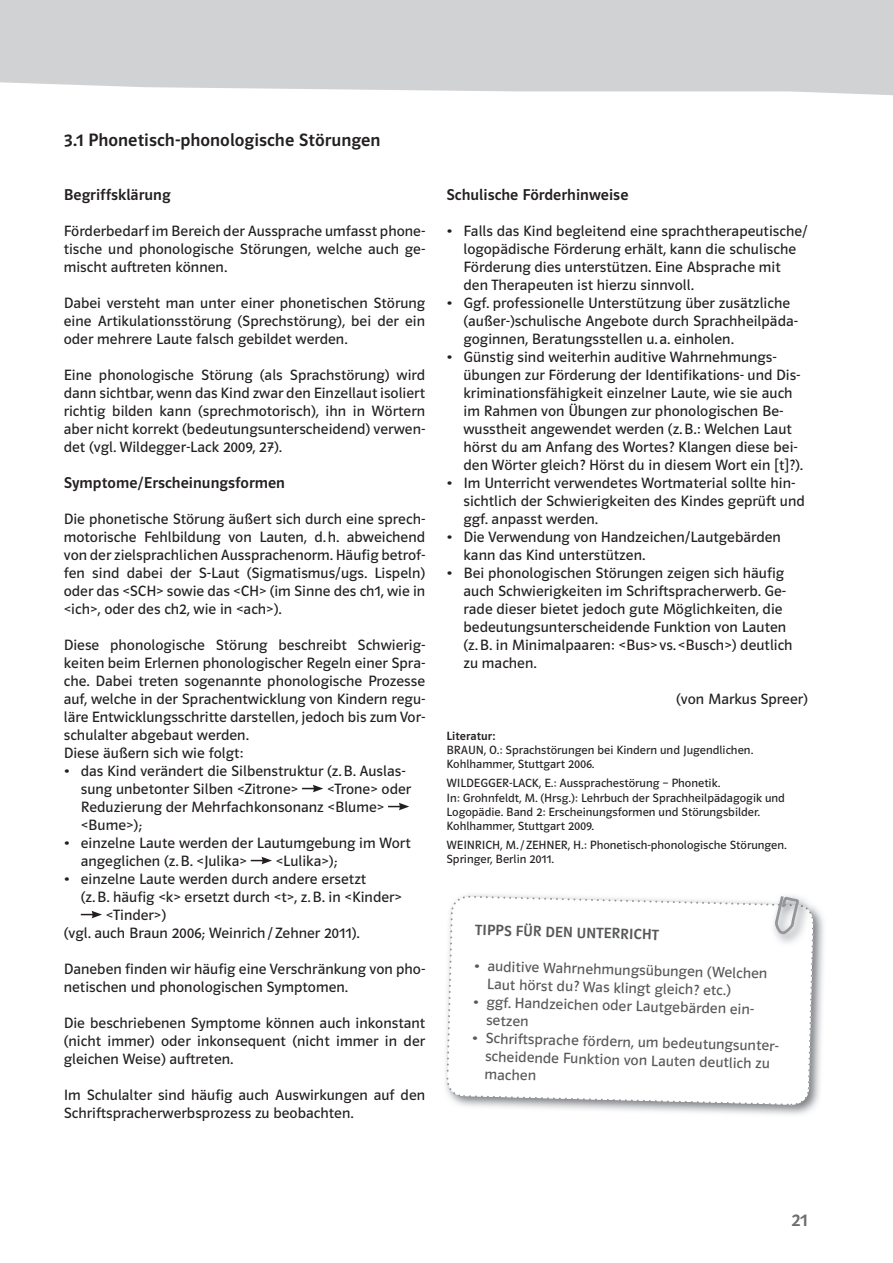
<style>
.page{position:relative;width:893px;height:1263px;background:#fff}
.page>*{position:absolute;margin:0;border:0;box-sizing:border-box;transform-origin:0 0}
.t1{font:18px "Polo AN11 K Krftg";color:#231f20}
.t2{font:18px "Polo AN11 K Krftg";color:#6c6d70}
.t3{font:15.75px "Polo AN11 K Krftg";color:#231f20}
.t4{font:15px/18px "Polo AN11 K Buch";color:#231f20}
.t5{font:15px/18.5px "Polo AN11 K Buch";color:#57585a}
.t6{font:15px "Polo AN11 K Krftg";color:#57585a}
.t7{font:12px/14.4px "Polo AN11 K Buch";color:#231f20}
.t8{font:12px "Polo AN11 K Krftg";color:#231f20}
</style>
<div class="page">
<div style="left:0;top:0;width:893px;height:95px;background:#d1d2d4"></div>
<svg style="left:302px;top:785px;width:21px;height:7px"></svg>
<svg style="left:388px;top:803px;width:21px;height:7px"></svg>
<svg style="left:251px;top:857px;width:21px;height:7px"></svg>
<svg style="left:81px;top:911px;width:21px;height:7px"></svg>
<img style="left:445px;top:907px;width:379px;height:208px">
<svg style="left:446px;top:894px;width:368px;height:212px"></svg>
<p class="t1" style="left:64px;top:130px;width:318px">3.1 Phonetisch-phonologische Störungen</p>
<p class="t3" style="left:64px;top:186px;width:108px">Begriffsklärung</p>
<p class="t4" style="left:64px;top:222px;width:363px;text-align:justify">Förderbedarf im Bereich der Aussprache umfasst phone&shy;tische und phonologische Störungen, welche auch ge&shy;mischt auftreten können.</p>
<p class="t4" style="left:64px;top:294px;width:363px;text-align:justify">Dabei versteht man unter einer phonetischen Störung eine Artikulationsstörung (Sprechstörung), bei der ein oder mehrere Laute falsch gebildet werden.</p>
<p class="t4" style="left:64px;top:366px;width:363px;text-align:justify">Eine phonologische Störung (als Sprachstörung) wird dann sichtbar, wenn das Kind zwar den Einzellaut isoliert richtig bilden kann (sprechmotorisch), ihn in Wörtern aber nicht korrekt (bedeutungsunterscheidend) verwen&shy;det (vgl. Wildegger-Lack 2009, 27).</p>
<p class="t3" style="left:64px;top:474px;width:223px">Symptome/Erscheinungsformen</p>
<p class="t4" style="left:64px;top:510px;width:363px;text-align:justify">Die phonetische Störung äußert sich durch eine sprech&shy;motorische Fehlbildung von Lauten, d. h. abweichend von der zielsprachlichen Aussprachenorm. Häufig betrof&shy;fen sind dabei der S-Laut (Sigmatismus/ugs. Lispeln) oder das &lt;SCH&gt; sowie das &lt;CH&gt; (im Sinne des ch1, wie in &lt;ich&gt;, oder des ch2, wie in &lt;ach&gt;).</p>
<p class="t4" style="left:64px;top:636px;width:363px">Diese phonologische Störung beschreibt Schwierig&shy;keiten beim Erlernen phonologischer Regeln einer Spra&shy;che. Dabei treten sogenannte phonologische Prozesse auf, welche in der Sprachentwicklung von Kindern regu&shy;läre Entwicklungsschritte darstellen, jedoch bis zum Vor&shy;schulalter abgebaut werden.<br>Diese äußern sich wie folgt:</p>
<p class="t4" style="left:81px;top:762px;width:326px;text-indent:-17px">• das Kind verändert die Silbenstruktur (z. B. Auslas&shy;sung unbetonter Silben &lt;Zitrone&gt;</p>
<p class="t4" style="left:81px;top:780px;width:332px;text-indent:246px">&lt;Trone&gt; oder<br>Reduzierung der Mehrfachkonsonanz &lt;Blume&gt; &lt;Bume&gt;);</p>
<p class="t4" style="left:81px;top:834px;width:332px;text-indent:-17px">• einzelne Laute werden der Lautumgebung im Wort angeglichen (z. B. &lt;Julika&gt;</p>
<p class="t4" style="left:276px;top:852px;width:63px">&lt;Lulika&gt;);</p>
<p class="t4" style="left:64px;top:870px;width:304px">• einzelne Laute werden durch andere ersetzt</p>
<p class="t4" style="left:81px;top:888px;width:323px">(z. B. häufig &lt;k&gt; ersetzt durch &lt;t&gt;, z. B. in &lt;Kinder&gt;</p>
<p class="t4" style="left:106px;top:906px;width:62px">&lt;Tinder&gt;)</p>
<p class="t4" style="left:64px;top:924px;width:297px">(vgl. auch Braun 2006; Weinrich / Zehner 2011).</p>
<p class="t4" style="left:64px;top:960px;width:363px">Daneben finden wir häufig eine Verschränkung von pho&shy;netischen und phonologischen Symptomen.</p>
<p class="t4" style="left:64px;top:1014px;width:363px;text-align:justify">Die beschriebenen Symptome können auch inkonstant (nicht immer) oder inkonsequent (nicht immer in der gleichen Weise) auftreten.</p>
<p class="t4" style="left:64px;top:1086px;width:363px">Im Schulalter sind häufig auch Auswirkungen auf den<br>Schriftspracherwerbsprozess zu beobachten.</p>
<p class="t3" style="left:446px;top:186px;width:184px">Schulische Förderhinweise</p>
<p class="t4" style="left:463px;top:222px;width:346px;text-indent:-17px">• Falls das Kind begleitend eine sprachtherapeutische/ logopädische Förderung erhält, kann die schulische Förderung dies unterstützen. Eine Absprache mit den Therapeuten ist hierzu sinnvoll.</p>
<p class="t4" style="left:463px;top:294px;width:336px;text-indent:-17px">• Ggf. professionelle Unterstützung über zusätzliche (außer-)schulische Angebote durch Sprachheilpäda&shy;goginnen, Beratungsstellen u. a. einholen.</p>
<p class="t4" style="left:463px;top:348px;width:341px;text-indent:-17px">• Günstig sind weiterhin auditive Wahrnehmungs&shy;übungen zur Förderung der Identifikations- und Dis&shy;kriminationsfähigkeit einzelner Laute, wie sie auch im Rahmen von Übungen zur phonologischen Be&shy;wusstheit angewendet werden (z. B.: Welchen Laut hörst du am Anfang des Wortes? Klangen diese bei&shy;den Wörter gleich? Hörst du in diesem Wort ein [t]?).</p>
<p class="t4" style="left:463px;top:474px;width:343px;text-indent:-17px">• Im Unterricht verwendetes Wortmaterial sollte hin&shy;sichtlich der Schwierigkeiten des Kindes geprüft und ggf. anpasst werden.</p>
<p class="t4" style="left:463px;top:528px;width:319px;text-indent:-17px">• Die Verwendung von Handzeichen/Lautgebärden kann das Kind unterstützen.</p>
<p class="t4" style="left:463px;top:564px;width:331px;text-indent:-17px">• Bei phonologischen Störungen zeigen sich häufig auch Schwierigkeiten im Schriftspracherwerb. Ge&shy;rade dieser bietet jedoch gute Möglichkeiten, die bedeutungsunterscheidende Funktion von Lauten (z. B. in Minimalpaaren: &lt;Bus&gt; vs. &lt;Busch&gt;) deutlich zu machen.</p>
<p class="t4" style="left:676px;top:690px;width:133px">(von Markus Spreer)</p>
<p class="t8" style="left:446px;top:729px;width:50px">Literatur:</p>
<p class="t7" style="left:446px;top:743px;width:308px">BRAUN, O.: Sprachstörungen bei Kindern und Jugendlichen.<br>Kohlhammer, Stuttgart 2006.</p>
<p class="t7" style="left:446px;top:776px;width:340px">WILDEGGER-LACK, E.: Aussprachestörung – Phonetik.<br>In: Grohnfeldt, M. (Hrsg.): Lehrbuch der Sprachheilpädagogik und Logopädie. Band 2: Erscheinungsformen und Störungsbilder.<br>Kohlhammer, Stuttgart 2009.</p>
<p class="t7" style="left:446px;top:838px;width:342px">WEINRICH, M. / ZEHNER, H.: Phonetisch-phonologische Störungen.<br>Springer, Berlin 2011.</p>
<p class="t6" style="left:475px;top:921px;width:185px;rotate:2deg">TIPPS FÜR DEN UNTERRICHT</p>
<p class="t5" style="left:488px;top:956px;width:281px;line-height:18px;text-indent:-14px;rotate:2deg">• auditive Wahrnehmungsübungen (Welchen<br>Laut hörst du? Was klingt gleich? etc.)</p>
<p class="t5" style="left:487px;top:992px;width:272px;line-height:18.9px;text-indent:-14px;rotate:2deg">• ggf. Handzeichen oder Lautgebärden ein&shy;setzen</p>
<p class="t5" style="left:486px;top:1028px;width:298px;text-indent:-14px;rotate:2deg">• Schriftsprache fördern, um bedeutungsunter&shy;scheidende Funktion von Lauten deutlich zu machen</p>
<p class="t2" style="left:791px;top:1210px;width:18px">21</p>
</div>
